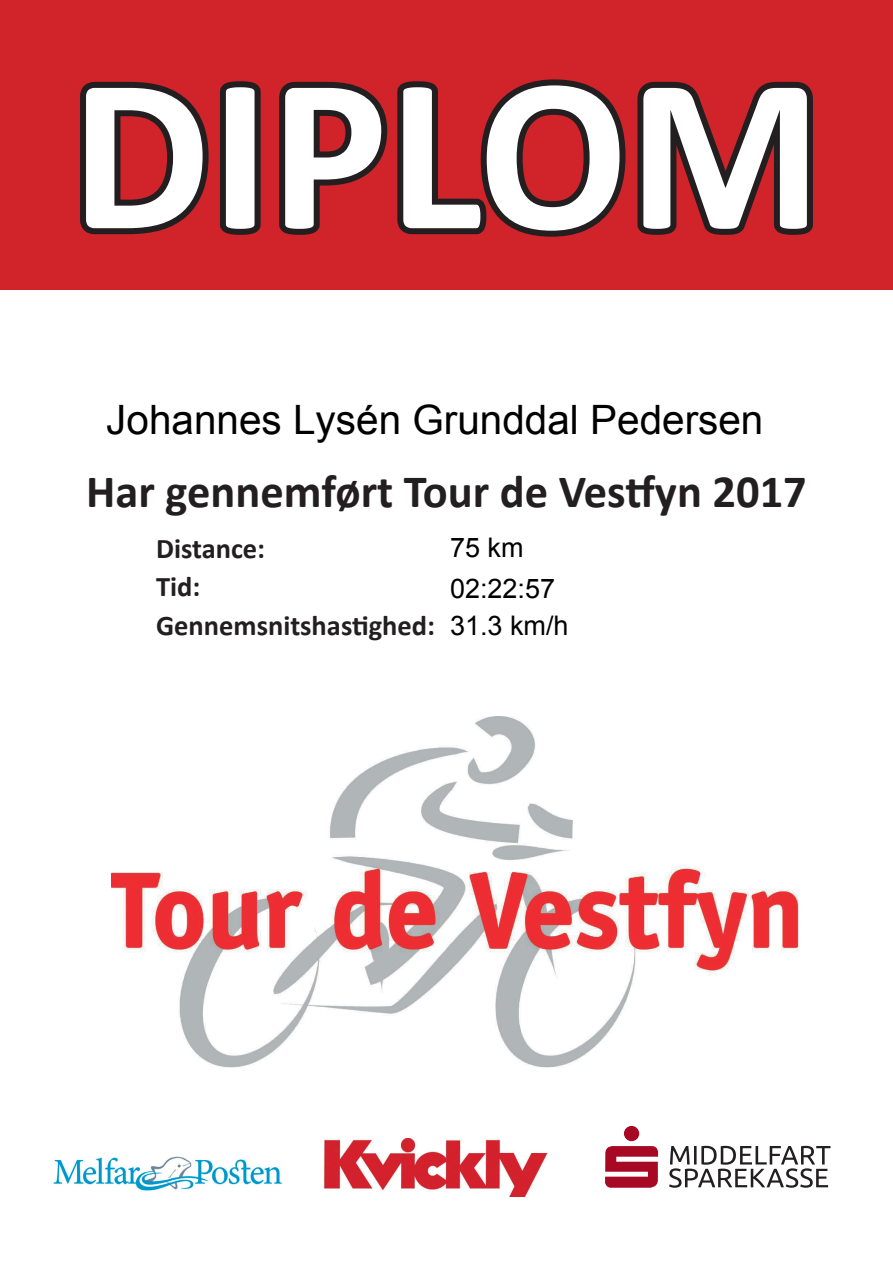
<style>
.page{position:relative;width:893px;height:1263px;background:#fff}
.page>*{position:absolute;margin:0;border:0;box-sizing:border-box;transform-origin:0 0}
.t1{font:700 222px "Calibri";color:#fff}
.t2{font:700 46.5px "Calibri";color:#231f20}
.t3{font:40.5px "Arial";color:#000}
.t4{font:700 28.5px/38.4px "Calibri";color:#231f20}
.t5{font:27px/37.5px "Arial";color:#000}
</style>
<div class="page">
<div style="left:0;top:0;width:893px;height:290px;background:#d1232a"></div>
<svg style="left:80px;top:79px;width:733px;height:158px"></svg>
<img style="left:112px;top:716px;width:687px;height:352px">
<svg style="left:669px;top:1146px;width:161px;height:42px"></svg>
<svg style="left:605px;top:1146px;width:53px;height:42px"></svg>
<div style="left:624px;top:1126px;width:15px;height:15px;background:#a70824;border-radius:50%"></div>
<img style="left:323px;top:1138px;width:225px;height:58px">
<img style="left:53px;top:1156px;width:229px;height:35px">
<h1 class="t1" style="left:71px;top:-2px;width:753px">DIPLOM</h1>
<h3 class="t3" style="left:106px;top:398px;width:659px">Johannes Lysén Grunddal Pedersen</h3>
<h2 class="t2" style="left:86px;top:459px;width:722px">Har gennemført Tour de Vestfyn 2017</h2>
<p class="t4" style="left:156px;top:528px;width:280px">Distance:<br>Tid:<br>Gennemsnitshastighed:</p>
<p class="t5" style="left:450px;top:529px;width:75px">75 km</p>
<p class="t5" style="left:450px;top:569px;width:120px">02:22:57<br>31.3 km/h</p>
</div>
